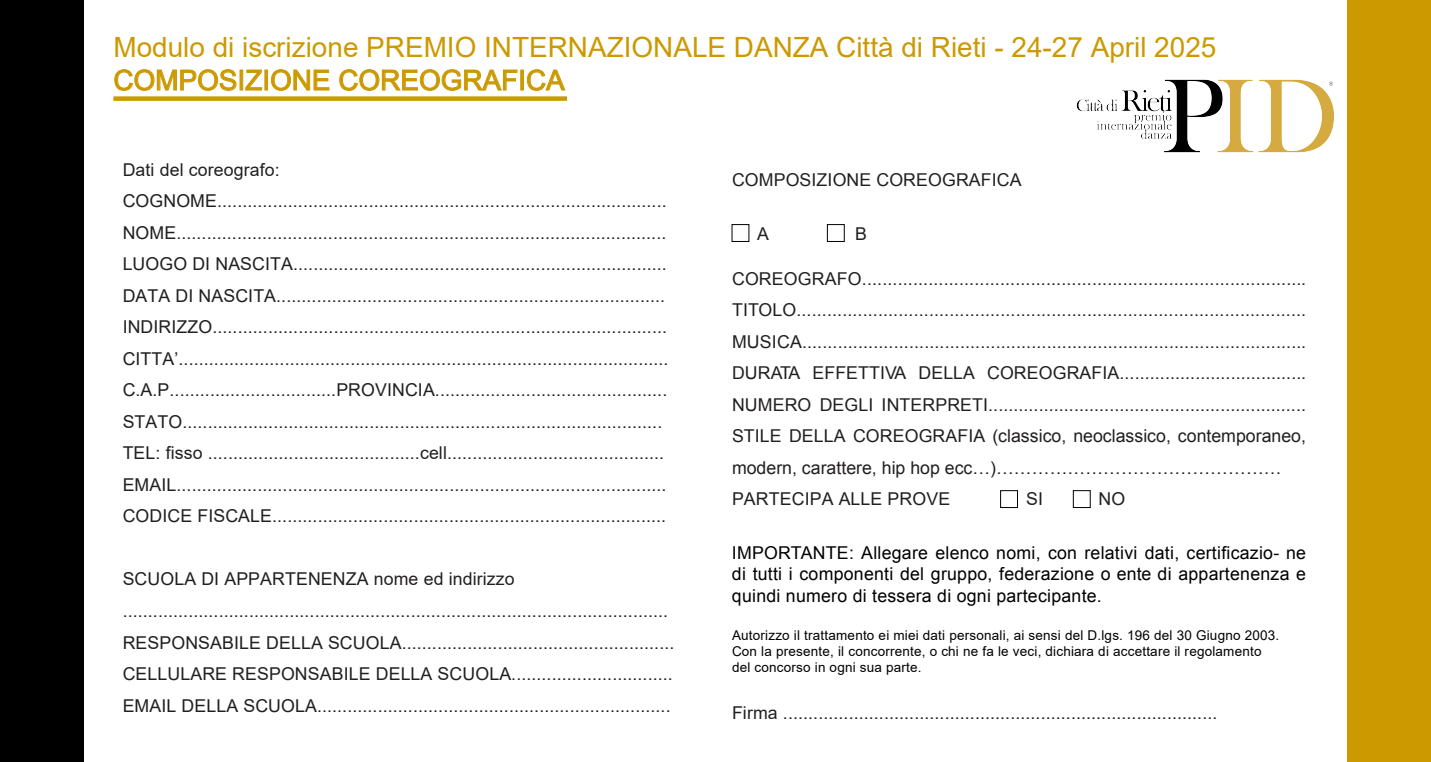
<style>
.page{position:relative;width:1431px;height:762px;background:#fff}
.page>*{position:absolute;margin:0;border:0;box-sizing:border-box;transform-origin:0 0}
.t1{font:27.9px/33.5px "Arial";color:#c90}
.t2{font:17.78px/31.5px "Arial";letter-spacing:.005em;color:#221f1f}
.t3{font:17.78px/21.4px "Arial";letter-spacing:.015em;color:#000;text-align:justify}
.t4{font:13.5px/16.2px "Arial";letter-spacing:.015em;color:#000}
</style>
<div class="page">
<div style="left:0;top:0;width:83px;height:762px;background:#000"></div>
<div style="left:1347px;top:0;width:83px;height:762px;background:#c90"></div>
<img style="left:1076px;top:79px;width:258px;height:74px">
<svg style="left:114px;top:69px;width:122px;height:22px"></svg>
<svg style="left:245px;top:70px;width:17px;height:21px"></svg>
<div style="left:264px;top:70px;width:4px;height:20px;border:1px solid #c90"></div>
<svg style="left:271px;top:69px;width:58px;height:22px"></svg>
<svg style="left:339px;top:69px;width:178px;height:22px"></svg>
<svg style="left:527px;top:69px;width:38px;height:22px"></svg>
<div style="left:113px;top:96px;width:454px;height:5px;background:#c90"></div>
<div style="left:1000px;top:490px;width:17px;height:18px;border:1px solid #000"></div>
<div style="left:1072px;top:490px;width:18px;height:18px;border:1px solid #000"></div>
<div style="left:731px;top:224px;width:18px;height:18px;border:1px solid #000"></div>
<div style="left:827px;top:224px;width:17px;height:18px;border:1px solid #000"></div>
<h1 class="t1" style="left:113px;top:30px;width:1104px">Modulo di iscrizione PREMIO INTERNAZIONALE DANZA Città di Rieti - 24-27 April 2025<br>COMPOSIZIONE COREOGRAFICA</h1>
<p class="t2" style="left:123px;top:154px;width:547px">Dati del coreografo:<br>COGNOME.........................................................................................<br>NOME.................................................................................................<br>LUOGO DI NASCITA..........................................................................<br>DATA DI NASCITA.............................................................................<br>INDIRIZZO..........................................................................................<br>CITTA’.................................................................................................<br>C.A.P.................................PROVINCIA..............................................<br>STATO...............................................................................................<br>TEL: fisso ..........................................cell...........................................<br>EMAIL.................................................................................................<br>CODICE FISCALE..............................................................................</p>
<p class="t2" style="left:123px;top:563px;width:553px">SCUOLA DI APPARTENENZA nome ed indirizzo ............................................................................................................<br>RESPONSABILE DELLA SCUOLA......................................................<br>CELLULARE RESPONSABILE DELLA SCUOLA................................<br>EMAIL DELLA SCUOLA......................................................................</p>
<p class="t2" style="left:732px;top:164px;width:291px">COMPOSIZIONE COREOGRAFICA</p>
<p class="t2" style="left:757px;top:217px;width:13px">A</p>
<p class="t2" style="left:855px;top:217px;width:13px">B</p>
<p class="t2" style="left:732px;top:263px;width:575px;text-align:justify">COREOGRAFO.......................................................................................<br>TITOLO....................................................................................................<br>MUSICA...................................................................................................<br>DURATA EFFETTIVA DELLA COREOGRAFIA.....................................<br>NUMERO DEGLI INTERPRETI...............................................................<br>STILE DELLA COREOGRAFIA (classico, neoclassico, contemporaneo, modern, carattere, hip hop ecc…)…………………………………………</p>
<p class="t2" style="left:732px;top:483px;width:220px">PARTECIPA ALLE PROVE</p>
<p class="t2" style="left:1025px;top:483px;width:18px">SI</p>
<p class="t2" style="left:1098px;top:483px;width:28px">NO</p>
<p class="t3" style="left:732px;top:542px;width:575px">IMPORTANTE: Allegare elenco nomi, con relativi dati, certificazio- ne di tutti i componenti del gruppo, federazione o ente di appartenenza e quindi numero di tessera di ogni partecipante.</p>
<p class="t4" style="left:732px;top:627px;width:548px">Autorizzo il trattamento ei miei dati personali, ai sensi del D.lgs. 196 del 30 Giugno 2003.<br>Con la presente, il concorrente, o chi ne fa le veci, dichiara di accettare il regolamento del concorso in ogni sua parte.</p>
<p class="t2" style="left:732px;top:697px;width:487px">Firma ......................................................................................</p>
</div>
